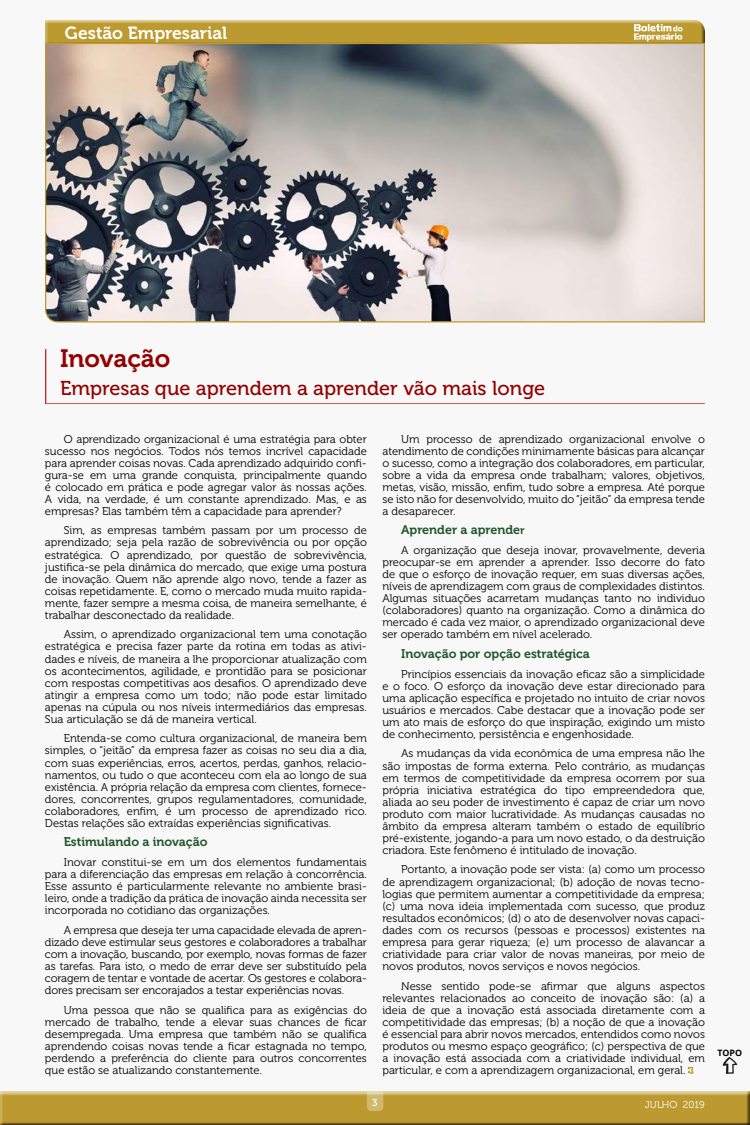
<style>
.page{position:relative;width:750px;height:1125px;background:#fff}
.page>*{position:absolute;margin:0;border:0;box-sizing:border-box;transform-origin:0 0}
.t1{font:25px "Museo 700";color:#950000}
.t2{font:20px "Museo 500";color:#950000}
.t3{font:17.5px "Museo 700";color:#fff}
.t4{font:12.5px "Museo 700";color:#1e552a}
.t5{font:11.25px/12px "Museo 300";color:#000;text-align:justify}
.t6{font:10px "Museo 300";letter-spacing:-.005em;color:#fff}
.t7{font:10px "Museo 500";color:#fff}
.t8{font:700 8.75px "Open Sans";color:#000}
.s1{font-size:11.25px}
</style>
<div class="page">
<div style="left:0;top:0;width:750px;height:1119px;background:#f8f8f8"></div>
<div style="left:0;top:1089px;width:750px;height:36px;background:#000;opacity:.75"></div>
<svg style="left:367px;top:1092px;width:16px;height:19px"></svg>
<svg style="left:723px;top:1057px;width:14px;height:17px"></svg>
<svg style="left:45px;top:47px;width:660px;height:276px;background:#a5a19f"></svg>
<svg style="left:45px;top:20px;width:660px;height:27px;background:#bc9f47"></svg>
<div style="left:684px;top:1061px;width:18px;height:14px;background:#fff;opacity:.75"></div>
<svg style="left:45px;top:349px;width:660px;height:55px"></svg>
<h3 class="t3" style="left:65px;top:23px;width:164px">Gestão Empresarial</h3>
<h1 class="t1" style="left:60px;top:344px;width:112px">Inovação</h1>
<h2 class="t2" style="left:60px;top:377px;width:487px">Empresas que aprendem a aprender vão mais longe</h2>
<p class="t5" style="left:45px;top:433px;width:323px;text-indent:19px">O aprendizado organizacional é uma estratégia para obter sucesso nos negócios. Todos nós temos incrível capacidade para aprender coisas novas. Cada aprendizado adquirido confi&shy;gura-se em uma grande conquista, principalmente quando é colocado em prática e pode agregar valor às nossas ações.<br>A vida, na verdade, é um constante aprendizado. Mas, e as empresas? Elas também têm a capacidade para aprender?</p>
<p class="t5" style="left:45px;top:525px;width:323px;text-indent:19px">Sim, as empresas também passam por um processo de aprendizado; seja pela razão de sobrevivência ou por opção estratégica. O aprendizado, por questão de sobrevivência, justifica-se pela dinâmica do mercado, que exige uma postura de inovação. Quem não aprende algo novo, tende a fazer as coisas repetidamente. E, como o mercado muda muito rapida&shy;mente, fazer sempre a mesma coisa, de maneira semelhante, é trabalhar desconectado da realidade.</p>
<p class="t5" style="left:45px;top:629px;width:323px;text-indent:19px">Assim, o aprendizado organizacional tem uma conotação estratégica e precisa fazer parte da rotina em todas as ativi&shy;dades e níveis, de maneira a lhe proporcionar atualização com os acontecimentos, agilidade, e prontidão para se posicionar com respostas competitivas aos desafios. O aprendizado deve atingir a empresa como um todo; não pode estar limitado apenas na cúpula ou nos níveis intermediários das empresas.<br>Sua articulação se dá de maneira vertical.</p>
<p class="t5" style="left:45px;top:733px;width:323px;text-indent:19px">Entenda-se como cultura organizacional, de maneira bem simples, o “jeitão” da empresa fazer as coisas no seu dia a dia, com suas experiências, erros, acertos, perdas, ganhos, relacio&shy;namentos, ou tudo o que aconteceu com ela ao longo de sua existência. A própria relação da empresa com clientes, fornece&shy;dores, concorrentes, grupos regulamentadores, comunidade, colaboradores, enfim, é um processo de aprendizado rico.<br>Destas relações são extraídas experiências significativas.</p>
<p class="t4" style="left:64px;top:835px;width:145px">Estimulando a inovação</p>
<p class="t5" style="left:45px;top:856px;width:323px;text-indent:19px">Inovar constitui-se em um dos elementos fundamentais para a diferenciação das empresas em relação à concorrência.<br>Esse assunto é particularmente relevante no ambiente brasi&shy;leiro, onde a tradição da prática de inovação ainda necessita ser incorporada no cotidiano das organizações.</p>
<p class="t5" style="left:45px;top:924px;width:323px;text-indent:19px">A empresa que deseja ter uma capacidade elevada de apren&shy;dizado deve estimular seus gestores e colaboradores a trabalhar com a inovação, buscando, por exemplo, novas formas de fazer as tarefas. Para isto, o medo de errar deve ser substituído pela coragem de tentar e vontade de acertar. Os gestores e colabora&shy;dores precisam ser encorajados a testar experiências novas.</p>
<p class="t5" style="left:45px;top:1004px;width:323px;text-indent:19px">Uma pessoa que não se qualifica para as exigências do mercado de trabalho, tende a elevar suas chances de ficar desempregada. Uma empresa que também não se qualifica aprendendo coisas novas tende a ficar estagnada no tempo, perdendo a preferência do cliente para outros concorrentes que estão se atualizando constantemente.</p>
<p class="t5" style="left:382px;top:433px;width:324px;text-indent:19px">Um processo de aprendizado organizacional envolve o atendimento de condições minimamente básicas para alcançar o sucesso, como a integração dos colaboradores, em particular, sobre a vida da empresa onde trabalham; valores, objetivos, metas, visão, missão, enfim, tudo sobre a empresa. Até porque se isto não for desenvolvido, muito do “jeitão” da empresa tende a desaparecer.</p>
<p class="t4" style="left:401px;top:523px;width:125px">Aprender a aprende<span class="s1">r</span></p>
<p class="t5" style="left:382px;top:544px;width:324px;text-indent:19px">A organização que deseja inovar, provavelmente, deveria preocupar-se em aprender a aprender. Isso decorre do fato de que o esforço de inovação requer, em suas diversas ações, níveis de aprendizagem com graus de complexidades distintos.<br>Algumas situações acarretam mudanças tanto no individuo (colaboradores) quanto na organização. Como a dinâmica do mercado é cada vez maior, o aprendizado organizacional deve ser operado também em nível acelerado.</p>
<p class="t4" style="left:401px;top:647px;width:190px">Inovação por opção estratégica</p>
<p class="t5" style="left:382px;top:668px;width:324px;text-indent:19px">Princípios essenciais da inovação eficaz são a simplicidade e o foco. O esforço da inovação deve estar direcionado para uma aplicação específica e projetado no intuito de criar novos usuários e mercados. Cabe destacar que a inovação pode ser um ato mais de esforço do que inspiração, exigindo um misto de conhecimento, persistência e engenhosidade.</p>
<p class="t5" style="left:382px;top:748px;width:324px;text-indent:19px">As mudanças da vida econômica de uma empresa não lhe são impostas de forma externa. Pelo contrário, as mudanças em termos de competitividade da empresa ocorrem por sua própria iniciativa estratégica do tipo empreendedora que, aliada ao seu poder de investimento é capaz de criar um novo produto com maior lucratividade. As mudanças causadas no âmbito da empresa alteram também o estado de equilíbrio pré-existente, jogando-a para um novo estado, o da destruição criadora. Este fenômeno é intitulado de inovação.</p>
<p class="t5" style="left:382px;top:864px;width:324px;text-indent:19px">Portanto, a inovação pode ser vista: (a) como um processo de aprendizagem organizacional; (b) adoção de novas tecno&shy;logias que permitem aumentar a competitividade da empresa; (c) uma nova ideia implementada com sucesso, que produz resultados econômicos; (d) o ato de desenvolver novas capaci&shy;dades com os recursos (pessoas e processos) existentes na empresa para gerar riqueza; (e) um processo de alavancar a criatividade para criar valor de novas maneiras, por meio de novos produtos, novos serviços e novos negócios.</p>
<p class="t5" style="left:382px;top:980px;width:324px;text-indent:19px">Nesse sentido pode-se afirmar que alguns aspectos relevantes relacionados ao conceito de inovação são: (a) a ideia de que a inovação está associada diretamente com a competitividade das empresas; (b) a noção de que a inovação é essencial para abrir novos mercados, entendidos como novos produtos ou mesmo espaço geográfico; (c) perspectiva de que a inovação está associada com a criatividade individual, em particular, e com a aprendizagem organizacional, em geral.</p>
<p class="t7" style="left:372px;top:1097px;width:7px">3</p>
<p class="t6" style="left:645px;top:1099px;width:61px">JULHO 2019</p>
<p class="t8" style="left:717px;top:1046px;width:26px">TOPO</p>
</div>
